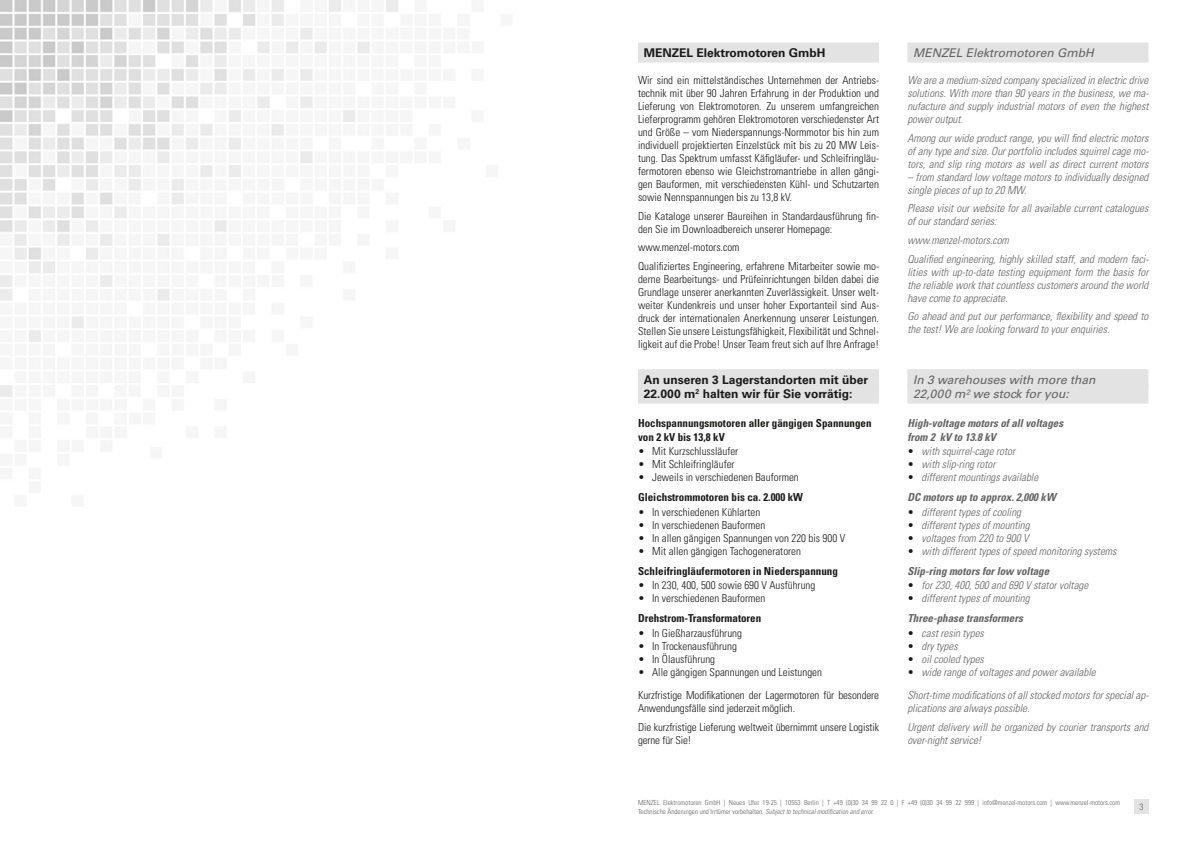
<style>
.page{position:relative;width:1191px;height:842px;background:#fff}
.page>*{position:absolute;margin:0;border:0;box-sizing:border-box;transform-origin:0 0}
.t1{font:700 12px/14.4px "Univers LT Std";color:#1a1a18}
.t2{font:italic 12px/14.4px "Univers LT Std";color:#636362}
.t3{font:300 condensed 11px/13px "Univers LT Std";color:#1a1a18}
.t4{font:italic 300 condensed 11px/13px "Univers LT Std";color:#636362}
.t5{font:700 condensed 11px/14.4px "Univers LT Std";color:#1a1a18}
.t6{font:italic 700 condensed 11px/14.4px "Univers LT Std";color:#636362}
.t7{font:300 condensed 9px "Univers LT Std";color:#636362}
.t8{font:300 condensed 7px/9.1px "Univers LT Std";color:#636362}
.s1{font-style:normal;color:#1a1a18}
.s2{font-weight:700}
.s3{font-style:italic}
</style>
<div class="page">
<img style="left:0;top:0;width:477px;height:498px">
<div style="left:1134px;top:799px;width:14px;height:15px;background:#e3e3e3"></div>
<div style="left:638px;top:42px;width:241px;height:21px;background:#e3e3e3"></div>
<div style="left:907px;top:42px;width:241px;height:21px;background:#e3e3e3"></div>
<div style="left:638px;top:369px;width:241px;height:20px;background:#e3e3e3"></div>
<div style="left:638px;top:384px;width:241px;height:20px;background:#e3e3e3"></div>
<div style="left:907px;top:369px;width:241px;height:20px;background:#e3e3e3"></div>
<div style="left:907px;top:384px;width:241px;height:20px;background:#e3e3e3"></div>
<p class="t1" style="left:643px;top:46px;width:183px">MENZEL Elektromotoren GmbH</p>
<p class="t3" style="left:638px;top:74px;width:242px;text-align:justify">Wir sind ein mittelständisches Unternehmen der Antriebs&shy;technik mit über 90 Jahren Erfahrung in der Produktion und Lieferung von Elektromotoren. Zu unserem umfangreichen Lieferprogramm gehören Elektromotoren verschiedenster Art und Größe – vom Niederspannungs-Normmotor bis hin zum individuell projektierten Einzelstück mit bis zu 20 MW Leis&shy;tung. Das Spektrum umfasst Käfigläufer- und Schleifringläu&shy;fermotoren ebenso wie Gleichstromantriebe in allen gängi&shy;gen Bauformen, mit verschiedensten Kühl- und Schutzarten sowie Nennspannungen bis zu 13,8 kV.</p>
<p class="t3" style="left:638px;top:209px;width:242px">Die Kataloge unserer Baureihen in Standardausführung fin&shy;den Sie im Downloadbereich unserer Homepage:</p>
<p class="t3" style="left:638px;top:238px;width:242px;line-height:18.7px">www.menzel-motors.com<br>Qualifiziertes Engineering, erfahrene Mitarbeiter sowie mo-</p>
<p class="t3" style="left:638px;top:273px;width:242px;text-align:justify">derne Bearbeitungs- und Prüfeinrichtungen bilden dabei die Grundlage unserer anerkannten Zuverlässigkeit. Unser welt&shy;weiter Kundenkreis und unser hoher Exportanteil sind Aus&shy;druck der internationalen Anerkennung unserer Leistungen.<br>Stellen Sie unsere Leistungsfähigkeit, Flexibilität und Schnel&shy;ligkeit auf die Probe! Unser Team freut sich auf Ihre Anfrage!</p>
<p class="t1" style="left:643px;top:372px;width:226px">An unseren 3 Lagerstandorten mit über<br>22.000 m<sup>2</sup> halten wir für Sie vorrätig:</p>
<p class="t5" style="left:638px;top:415px;width:235px">Hochspannungsmotoren aller gängigen Spannungen von 2 kV bis 13,8 kV</p>
<p class="t3" style="left:638px;top:445px;width:102px">• Mit Kurzschlussläufer</p>
<p class="t3" style="left:638px;top:458px;width:98px">• Mit Schleifringläufer</p>
<p class="t3" style="left:638px;top:471px;width:162px">• Jeweils in verschiedenen Bauformen</p>
<p class="t5" style="left:638px;top:490px;width:166px">Gleichstrommotoren bis ca. 2.000 kW</p>
<p class="t3" style="left:638px;top:505px;width:124px">• In verschiedenen Kühlarten</p>
<p class="t3" style="left:638px;top:518px;width:129px">• In verschiedenen Bauformen</p>
<p class="t3" style="left:638px;top:531px;width:209px">• In allen gängigen Spannungen von 220 bis 900 V</p>
<p class="t3" style="left:638px;top:544px;width:164px">• Mit allen gängigen Tachogeneratoren</p>
<p class="t5" style="left:638px;top:564px;width:201px">Schleifringläufermotoren in Niederspannung</p>
<p class="t3" style="left:638px;top:579px;width:179px">• In 230, 400, 500 sowie 690 V Ausführung</p>
<p class="t3" style="left:638px;top:592px;width:129px">• In verschiedenen Bauformen</p>
<p class="t5" style="left:638px;top:611px;width:125px">Drehstrom-Transformatoren</p>
<p class="t3" style="left:638px;top:626px;width:105px">• In Gießharzausführung</p>
<p class="t3" style="left:638px;top:639px;width:100px">• In Trockenausführung</p>
<p class="t3" style="left:638px;top:652px;width:79px">• In Ölausführung</p>
<p class="t3" style="left:638px;top:660px;width:242px;line-height:23px">• Alle gängigen Spannungen und Leistungen<br>Kurzfristige Modifikationen der Lagermotoren für besondere</p>
<p class="t3" style="left:638px;top:699px;width:242px;line-height:18.7px">Anwendungsfälle sind jederzeit möglich.<br>Die kurzfristige Lieferung weltweit übernimmt unsere Logistik</p>
<p class="t3" style="left:638px;top:733px;width:55px">gerne für Sie!</p>
<p class="t2" style="left:913px;top:46px;width:182px">MENZEL Elektromotoren GmbH</p>
<p class="t4" style="left:907px;top:74px;width:242px;text-align:justify">We are a medium-sized company specialized in electric drive solutions. With more than 90 years in the business, we ma&shy;nufacture and supply industrial motors of even the highest power output.</p>
<p class="t4" style="left:907px;top:131px;width:243px;text-align:justify">Among our wide product range, you will find electric motors of any type and size. Our portfolio includes squirrel cage mo&shy;tors, and slip ring motors as well as direct current motors</p>
<p class="t4" style="left:907px;top:170px;width:242px">– from standard low voltage motors to individually designed single pieces of up to 20 MW.</p>
<p class="t4" style="left:907px;top:202px;width:242px">Please visit our website for all available current catalogues of our standard series:</p>
<p class="t4" style="left:907px;top:231px;width:242px;line-height:18.7px">www.menzel-motors.com<br>Qualified engineering, highly skilled staff, and modern faci-</p>
<p class="t4" style="left:907px;top:265px;width:242px;text-align:justify">lities with up-to-date testing equipment form the basis for the reliable work that countless customers around the world have come to appreciate.</p>
<p class="t4" style="left:907px;top:310px;width:242px">Go ahead and put our performance, flexibility and speed to the test! We are looking forward to your enquiries.</p>
<p class="t2" style="left:913px;top:372px;width:184px">In 3 warehouses with more than<br>22,000 m² we stock for you:</p>
<p class="t6" style="left:907px;top:415px;width:157px">High-voltage motors of all voltages from 2 kV to 13.8 kV</p>
<p class="t4" style="left:907px;top:445px;width:109px"><span class="s1">•</span> with squirrel-cage rotor</p>
<p class="t4" style="left:907px;top:458px;width:90px"><span class="s1">•</span> with slip-ring rotor</p>
<p class="t4" style="left:907px;top:468px;width:150px;line-height:20.1px"><span class="s1">•</span> different mountings available<br><span class="s2">DC motors up to approx. 2,000 kW</span></p>
<p class="t4" style="left:907px;top:506px;width:115px"><span class="s1">•</span> different types of cooling</p>
<p class="t4" style="left:907px;top:519px;width:124px"><span class="s1">•</span> different types of mounting</p>
<p class="t4" style="left:907px;top:532px;width:123px"><span class="s1">•</span> voltages from 220 to 900 V</p>
<p class="t4" style="left:907px;top:541px;width:211px;line-height:20.1px"><span class="s1">•</span> with different types of speed monitoring systems<br><span class="s2">Slip-ring motors for low voltage</span></p>
<p class="t4" style="left:907px;top:579px;width:182px"><span class="s1">•</span> for 230, 400, 500 and 690 V stator voltage</p>
<p class="t4" style="left:907px;top:589px;width:124px;line-height:20.1px"><span class="s1">•</span> different types of mounting<br><span class="s2">Three-phase transformers</span></p>
<p class="t4" style="left:907px;top:627px;width:78px"><span class="s1">•</span> cast resin types</p>
<p class="t4" style="left:907px;top:640px;width:52px"><span class="s1">•</span> dry types</p>
<p class="t4" style="left:907px;top:653px;width:78px"><span class="s1">•</span> oil cooled types</p>
<p class="t4" style="left:907px;top:661px;width:243px;line-height:23px"><span class="s1">•</span> wide range of voltages and power available<br>Short-time modifications of all stocked motors for special ap-</p>
<p class="t4" style="left:907px;top:699px;width:242px;line-height:18.7px">plications are always possible.<br>Urgent delivery will be organized by courier transports and</p>
<p class="t4" style="left:907px;top:733px;width:76px">over-night service!</p>
<p class="t8" style="left:638px;top:797px;width:483px">MENZEL Elektromotoren GmbH | Neues Ufer 19-25 | 10553 Berlin | T +49 (0)30 34 99 22 0 | F +49 (0)30 34 99 22 999 | info@menzel-motors.com | www.menzel-motors.com<br>Technische Änderungen und Irrtümer vorbehalten. <span class="s3">Subject to technical modification and error.</span></p>
<p class="t7" style="left:1139px;top:801px;width:5px">3</p>
</div>
